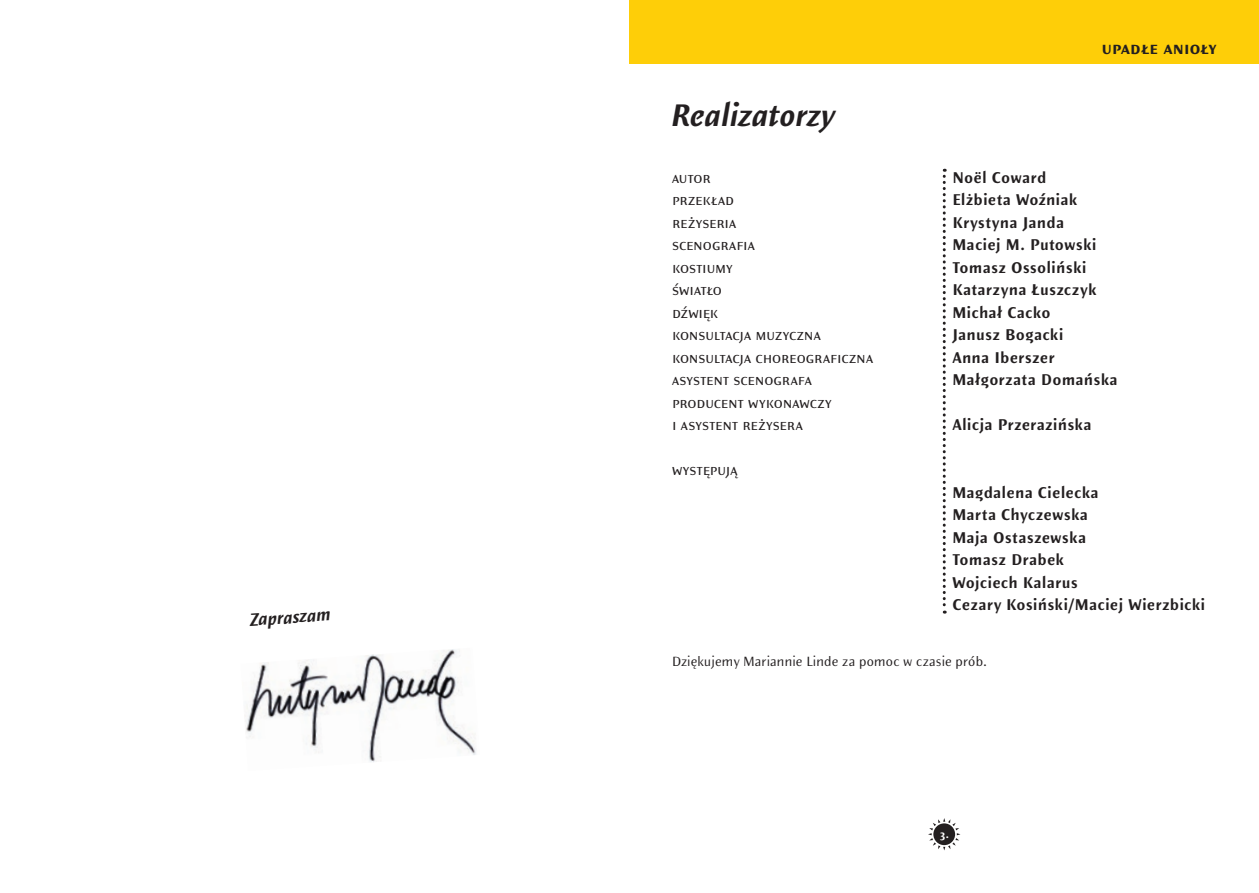
<style>
.page{position:relative;width:1259px;height:893px;background:#fff}
.page>*{position:absolute;margin:0;border:0;box-sizing:border-box;transform-origin:0 0}
.t1{font:italic 700 31.5px "Elemental Sans Pro";letter-spacing:.025em;color:#231f20}
.t2{font:700 18px "Elemental Sans Pro";letter-spacing:.015em;color:#231f20}
.t3{font:italic 700 18px "Elemental Sans Pro";color:#231f20}
.t4{font:700 15.75px/22.5px "Elemental Sans Pro";letter-spacing:.05em;color:#231f20}
.t5{font:15.75px/22.5px "Elemental Sans Pro";color:#231f20}
.t6{font:700 15.75px "Elemental Sans Pro";letter-spacing:.075em;color:#231f20}
.t7{font:13.5px "Elemental Sans Pro";letter-spacing:.02em;color:#231f20}
.t8{font:700 11.25px "Elemental Sans Pro";color:#fff}
</style>
<div class="page">
<div style="left:629px;top:0;width:630px;height:64px;background:#fece08"></div>
<svg style="left:928px;top:818px;width:32px;height:32px"></svg>
<svg style="left:942px;top:169px;width:3px;height:445px"></svg>
<img style="left:245px;top:649px;width:231px;height:113px">
<p class="t3" style="left:250px;top:609px;width:82px;rotate:-4deg">Zapraszam</p>
<h1 class="t1" style="left:672px;top:97px;width:164px">Realizatorzy</h1>
<p class="t2" style="left:1101px;top:37px;width:116px">upadłe anioły</p>
<p class="t5" style="left:672px;top:166px;width:40px">autor</p>
<p class="t4" style="left:952px;top:167px;width:95px">Noël Coward</p>
<p class="t5" style="left:672px;top:189px;width:64px">przekład</p>
<p class="t4" style="left:952px;top:189px;width:126px">Elżbieta Woźniak</p>
<p class="t5" style="left:672px;top:211px;width:66px">reżyseria</p>
<p class="t4" style="left:952px;top:212px;width:113px">Krystyna Janda</p>
<p class="t5" style="left:672px;top:234px;width:84px">scenografia</p>
<p class="t4" style="left:952px;top:234px;width:145px">Maciej M. Putowski</p>
<p class="t5" style="left:672px;top:256px;width:62px">kostiumy</p>
<p class="t4" style="left:952px;top:257px;width:135px">Tomasz Ossoliński</p>
<p class="t5" style="left:672px;top:279px;width:51px">światło</p>
<p class="t6" style="left:952px;top:280px;width:145px">Katarzyna Łuszczyk</p>
<p class="t5" style="left:672px;top:301px;width:48px">dźwięk</p>
<p class="t4" style="left:952px;top:302px;width:99px">Michał Cacko</p>
<p class="t5" style="left:672px;top:324px;width:150px">konsultacja muzyczna</p>
<p class="t4" style="left:952px;top:324px;width:112px">Janusz Bogacki</p>
<p class="t5" style="left:672px;top:346px;width:202px">konsultacja choreograficzna</p>
<p class="t4" style="left:952px;top:347px;width:103px">Anna Iberszer</p>
<p class="t5" style="left:672px;top:369px;width:141px">asystent scenografa</p>
<p class="t4" style="left:952px;top:369px;width:166px">Małgorzata Domańska</p>
<p class="t5" style="left:672px;top:391px;width:161px">producent wykonawczy i asystent reżysera</p>
<p class="t4" style="left:952px;top:414px;width:140px">Alicja Przerazińska</p>
<p class="t5" style="left:672px;top:459px;width:67px">występują</p>
<p class="t4" style="left:952px;top:482px;width:254px">Magdalena Cielecka<br>Marta Chyczewska<br>Maja Ostaszewska<br>Tomasz Drabek<br>Wojciech Kalarus<br>Cezary Kosiński/Maciej Wierzbicki</p>
<p class="t7" style="left:672px;top:652px;width:316px">Dziękujemy Mariannie Linde za pomoc w czasie prób.</p>
<p class="t8" style="left:939px;top:827px;width:11px">3.</p>
</div>
